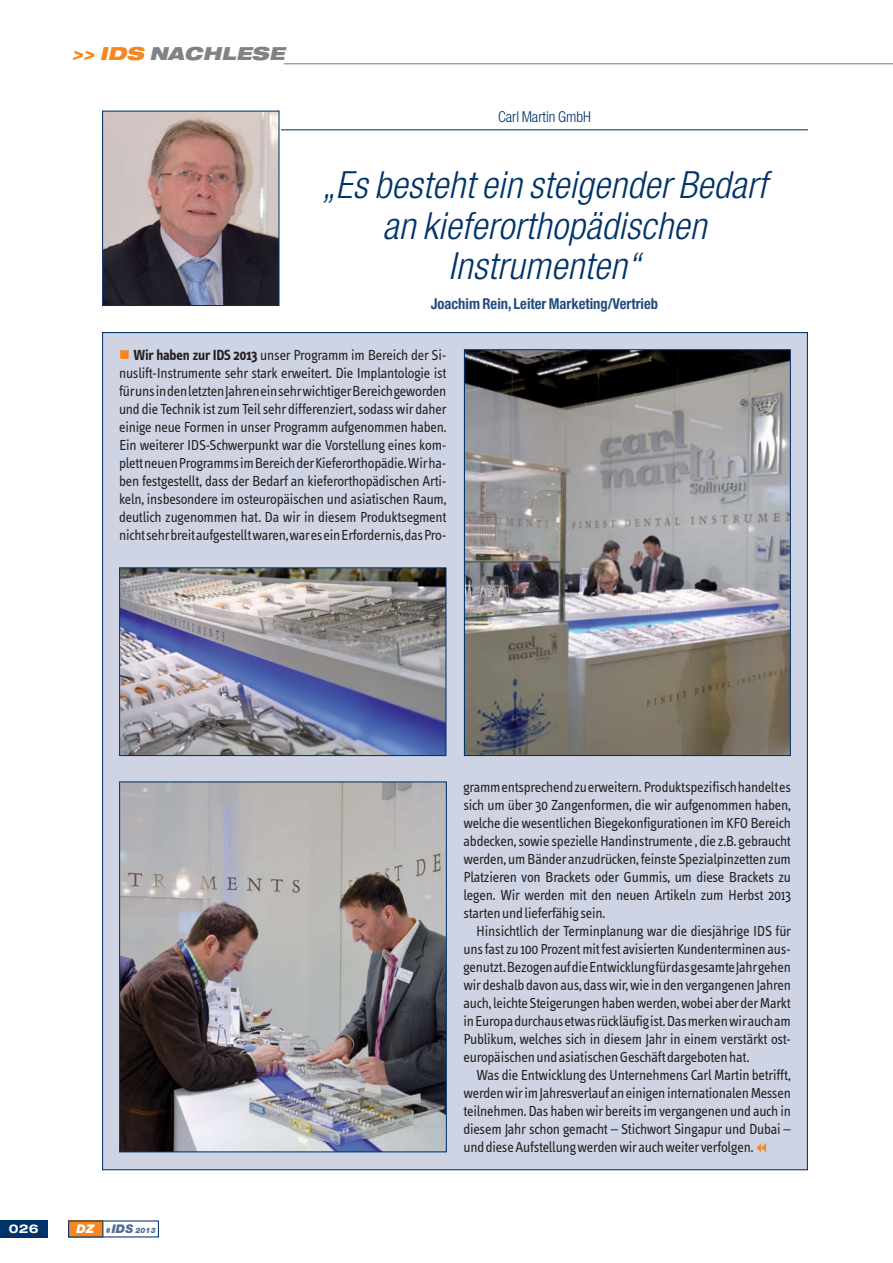
<style>
.page{position:relative;width:893px;height:1263px;background:#fff}
.page>*{position:absolute;margin:0;border:0;box-sizing:border-box;transform-origin:0 0}
.t1{font:italic 300 condensed 37.5px/40.5px "Helvetica Neue";color:#003369;text-align:center}
.t2{font:italic 900 expanded 18px "Helvetica Neue";color:#808285}
.t3{font:15px/18px "Info Text";letter-spacing:-.015em;color:#231f20;text-align:justify}
.t4{font:700 condensed 15px "Helvetica Neue";color:#244d7f}
.t5{font:300 condensed 15px "Helvetica Neue";color:#003369}
.t6{font:700 expanded 12px "Helvetica Neue";color:#fff}
.t7{font:italic 900 7.5px "Helvetica Neue";color:#516b98}
.s1{color:#f6861f}
.s2{font-weight:700}
.s3{font-size:12px;color:#fff}
.s4{font-size:12px}
</style>
<div class="page">
<div style="left:68px;top:1220px;width:35px;height:17px;background:#f6861f"></div>
<div style="left:0;top:1220px;width:48px;height:17px;background:#003369"></div>
<svg style="left:102px;top:1221px;width:1px;height:16px"></svg>
<hr style="left:284px;top:63px;width:609px;height:1px;background:#808285">
<div style="left:103px;top:333px;width:704px;height:836px;background:#ced4e4"></div>
<img style="left:119px;top:129px;width:689px;height:1024px">
<img style="left:104px;top:113px;width:173px;height:191px">
<div style="left:102px;top:111px;width:177px;height:195px;border:1px solid #003369"></div>
<svg style="left:757px;top:1143px;width:9px;height:9px"></svg>
<p class="t2" style="left:72px;top:45px;width:218px"><span class="s1">&gt;&gt; IDS</span> NACHLESE</p>
<p class="t5" style="left:498px;top:112px;width:94px">Carl Martin GmbH</p>
<h1 class="t1" style="left:322px;top:169px;width:446px">„Es bestehtein steigenderBedarf an kieferorthopädischen<br>Instrumenten“</h1>
<p class="t4" style="left:431px;top:298px;width:229px">Joachim Rein, Leiter Marketing/Vertrieb</p>
<p class="t3" style="left:119px;top:347px;width:329px"><span class="s1">■</span> <span class="s2">Wir haben zur IDS 2013</span> unser Programm im Bereich der Si&shy;nuslift-Instrumente sehr stark erweitert. Die Implantologie ist für uns in den letzten Jahren ein sehr wichtiger Bereich geworden und die Technik ist zum Teil sehr differenziert, sodass wir daher einige neue Formen in unser Programm aufgenommen haben.<br>Ein weiterer IDS-Schwerpunkt war die Vorstellung eines kom&shy;plett neuen Programms im Bereich der Kieferorthopädie. Wir ha&shy;ben festgestellt, dass der Bedarf an kieferorthopädischen Arti&shy;keln, insbesondere im osteuropäischen und asiatischen Raum, deutlich zugenommen hat. Da wir in diesem Produktsegment nicht sehr breit aufgestellt waren, war es ein Erfordernis, das Pro-</p>
<p class="t6" style="left:9px;top:1224px;width:31px">026</p>
<p class="t7" style="left:77px;top:1227px;width:81px"><span class="s3">DZ</span> #<span class="s4">IDS</span> 2013</p>
<p class="t3" style="left:463px;top:779px;width:329px">gramm entsprechend zu erweitern. Produktspezifisch handelt es sich um über 30 Zangenformen, die wir aufgenommen haben, welche die wesentlichen Biegekonfigurationen im KFO Bereich abdecken, sowie spezielle Handinstrumente , die z.B. gebraucht werden, um Bänder anzudrücken, feinste Spezialpinzetten zum Platzieren von Brackets oder Gummis, um diese Brackets zu legen. Wir werden mit den neuen Artikeln zum Herbst 2013 starten und lieferfähig sein.</p>
<p class="t3" style="left:463px;top:923px;width:329px;text-indent:13px">Hinsichtlich der Terminplanung war die diesjährige IDS für uns fast zu 100 Prozent mit fest avisierten Kundenterminen aus&shy;genutzt. Bezogen auf die Entwicklung für das gesamte Jahr gehen wir deshalb davon aus, dass wir, wie in den vergangenen Jahren auch, leichte Steigerungen haben werden, wobei aber der Markt in Europa durchaus etwas rückläufig ist. Das merken wir auch am Publikum, welches sich in diesem Jahr in einem verstärkt ost&shy;europäischen und asiatischen Geschäft dargeboten hat.</p>
<p class="t3" style="left:463px;top:1067px;width:329px;text-indent:13px">Was die Entwicklung des Unternehmens Carl Martin betrifft, werden wir im Jahresverlauf an einigen internationalen Messen teilnehmen. Das haben wir bereits im vergangenen und auch in diesem Jahr schon gemacht – Stichwort Singapur und Dubai – und diese Aufstellung werden wir auch weiter verfolgen.</p>
</div>
